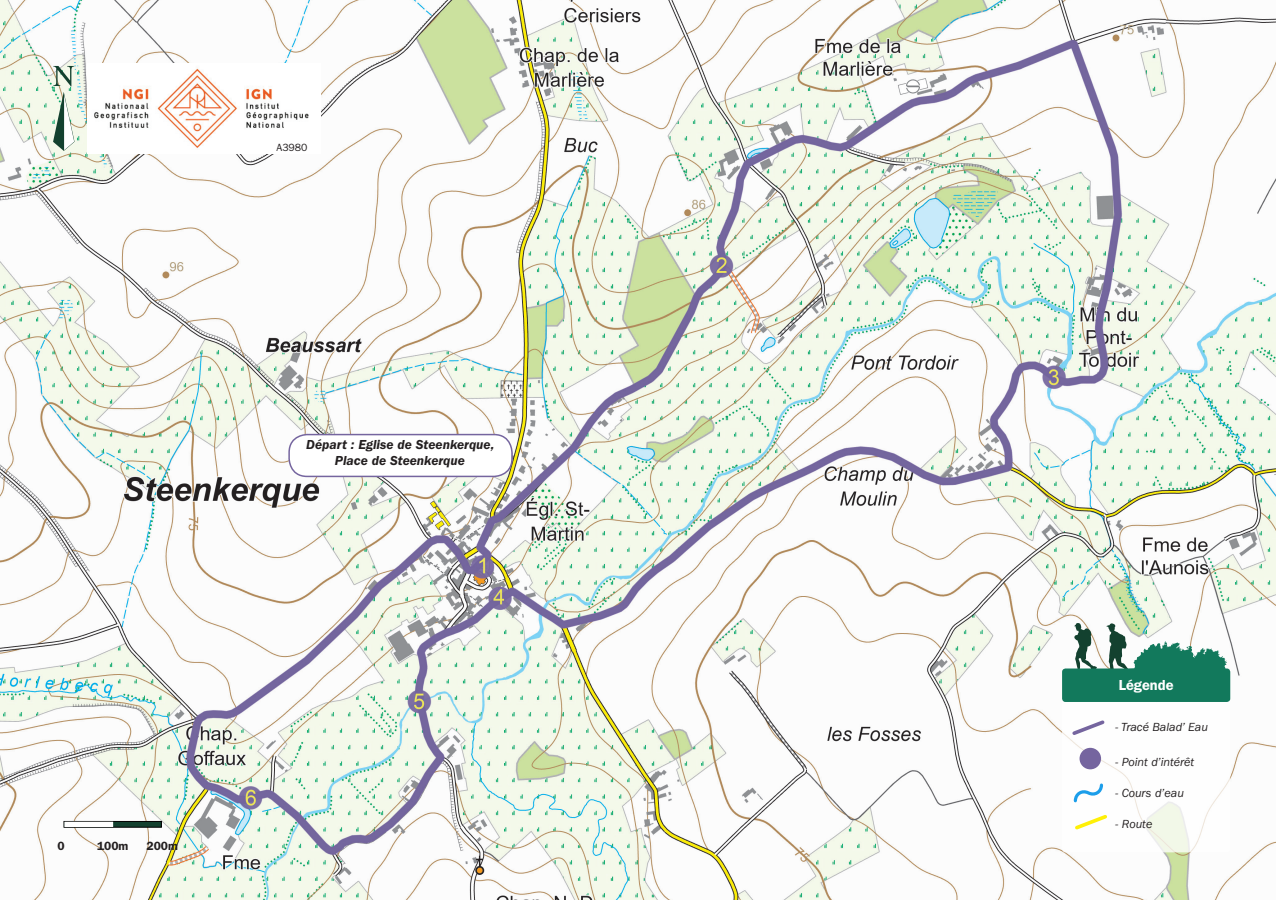
<style>
.page{position:relative;width:1276px;height:900px;background:#fff}
.page>*{position:absolute;margin:0;border:0;box-sizing:border-box;transform-origin:0 0}
.t1{font:600 14.55px "ITC Franklin Gothic Std";color:#fff}
.Texte{font:italic 600 13.5px/16.2px "ITC Franklin Gothic Std";color:#231f20;text-align:center}
.t2{font:italic 12.15px "ITC Franklin Gothic Std";color:#231f20}
.t3{font:600 12px "ITC Franklin Gothic Std";color:#231f20}
.t4{font:10.5px "ITC Franklin Gothic Std";color:#231f20}
</style>
<div class="page">
<img style="left:0;top:0;width:1276px;height:899px">
<svg style="left:1074px;top:623px;width:23px;height:45px"></svg>
<svg style="left:1106px;top:623px;width:121px;height:45px"></svg>
<div style="left:1062px;top:694px;width:168px;height:158px;background:#fff;border-radius:3px"></div>
<div style="left:1062px;top:668px;width:168px;height:33px;background:#12795c;border-radius:3px"></div>
<div style="left:1079px;top:747px;width:22px;height:22px;background:#75659f;border-radius:50%"></div>
<svg style="left:1072px;top:720px;width:33px;height:15px"></svg>
<svg style="left:1073px;top:783px;width:30px;height:20px"></svg>
<div style="left:289px;top:434px;width:223px;height:42px;background:#fff;border-radius:18px"></div>
<div style="left:288px;top:433px;width:225px;height:44px;border:2px solid #75659f;border-radius:18px"></div>
<img style="left:88px;top:64px;width:232px;height:89px">
<svg style="left:53px;top:66px;width:21px;height:20px"></svg>
<svg style="left:53px;top:92px;width:22px;height:59px"></svg>
<svg style="left:64px;top:821px;width:98px;height:6px"></svg>
<svg style="left:64px;top:821px;width:49px;height:5px"></svg>
<svg style="left:1075px;top:815px;width:32px;height:15px"></svg>
<p class="t4" style="left:276px;top:141px;width:33px">A3980</p>
<p class="Texte" style="left:306px;top:436px;width:189px">Départ : Eglise de Steenkerque,<br>Place de Steenkerque</p>
<p class="t3" style="left:57px;top:838px;width:9px">0</p>
<p class="t3" style="left:97px;top:838px;width:33px">100m</p>
<p class="t3" style="left:146px;top:838px;width:33px">200m</p>
<p class="t1" style="left:1118px;top:676px;width:56px">Légende</p>
<p class="t2" style="left:1115px;top:719px;width:94px">- Tracé Balad’ Eau</p>
<p class="t2" style="left:1115px;top:755px;width:80px">- Point d’intérêt</p>
<p class="t2" style="left:1115px;top:786px;width:70px">- Cours d’eau</p>
<p class="t2" style="left:1115px;top:816px;width:38px">- Route</p>
</div>
